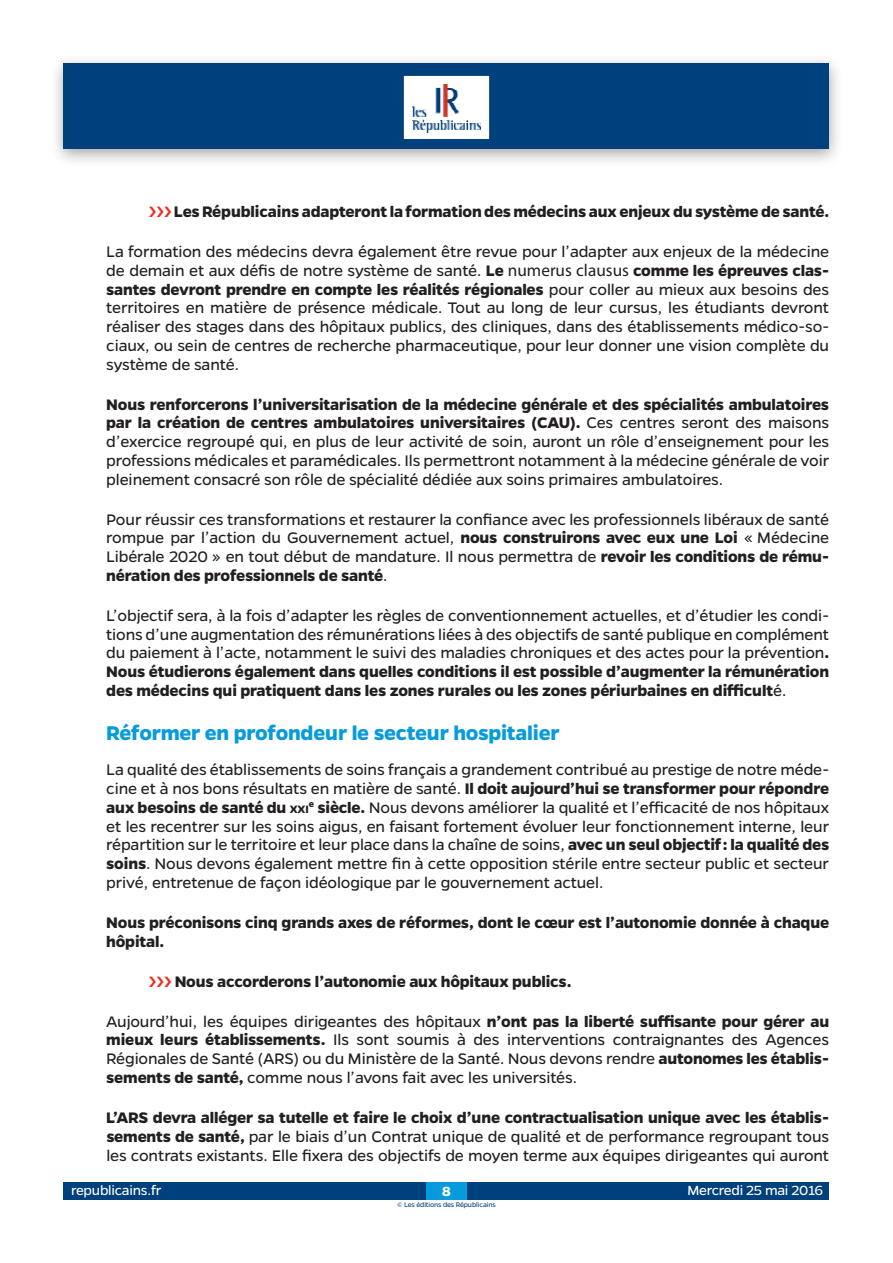
<style>
.page{position:relative;width:893px;height:1263px;background:#fff}
.page>*{position:absolute;margin:0;border:0;box-sizing:border-box;transform-origin:0 0}
.t1{font:700 22.5px "Gentona";letter-spacing:-.01em;color:#069bda}
.t2{font:17.25px/18.8px "Gentona";letter-spacing:-.01em;color:#231f20;text-align:justify}
.t3{font:700 17.25px/18.8px "Gentona";letter-spacing:-.01em;color:#231f20}
.t4{font:15px "Gentona";letter-spacing:-.015em;color:#fff}
.t5{font:700 15px "Gentona";color:#fff}
.t6{font:7.5px "Gentona";letter-spacing:-.015em;color:#00407c}
.s1{font-weight:700}
.s2{font-family:"Myriad Pro"}
.s3{font-weight:700;font-size:12.15px}
</style>
<div class="page">
<div style="left:49px;top:54px;width:794px;height:113px;background:#231f20;opacity:.4"></div>
<div style="left:64px;top:64px;width:765px;height:85px;background:#00407c"></div>
<div style="left:64px;top:1182px;width:765px;height:17px;background:#00407c"></div>
<div style="left:403px;top:75px;width:87px;height:64px;background:#fff"></div>
<img style="left:412px;top:84px;width:69px;height:48px">
<div style="left:403px;top:75px;width:87px;height:65px;border:1px solid #00407c"></div>
<div style="left:426px;top:1182px;width:41px;height:17px;background:#069bda"></div>
<p class="t3" style="left:174px;top:202px;width:657px">Les Républicains adapteront la formation des médecins aux enjeux du système de santé.</p>
<p class="t2" style="left:106px;top:242px;width:724px">La formation des médecins devra également être revue pour l’adapter aux enjeux de la médecine de demain et aux défis de notre système de santé. <span class="s1">Le</span> <span class="s2">numerus clausus</span> <span class="s1">comme les épreuves clas&shy;santes devront prendre en compte les réalités régionales</span> pour coller au mieux aux besoins des territoires en matière de présence médicale. Tout au long de leur cursus, les étudiants devront réaliser des stages dans des hôpitaux publics, des cliniques, dans des établissements médico-so&shy;ciaux, ou sein de centres de recherche pharmaceutique, pour leur donner une vision complète du système de santé.</p>
<p class="t2" style="left:106px;top:395px;width:724px"><span class="s1">Nous renforcerons l’universitarisation de la médecine générale et des spécialités ambulatoires par la création de centres ambulatoires universitaires (CAU).</span> Ces centres seront des maisons d’exercice regroupé qui, en plus de leur activité de soin, auront un rôle d’enseignement pour les professions médicales et paramédicales. Ils permettront notamment à la médecine générale de voir pleinement consacré son rôle de spécialité dédiée aux soins primaires ambulatoires.</p>
<p class="t2" style="left:106px;top:510px;width:724px">Pour réussir ces transformations et restaurer la confiance avec les professionnels libéraux de santé rompue par l’action du Gouvernement actuel, <span class="s1">nous construirons avec eux une Loi</span> « Médecine Libérale 2020 » en tout début de mandature. Il nous permettra de <span class="s1">revoir les conditions de rému&shy;nération des professionnels de santé</span>.</p>
<p class="t2" style="left:106px;top:606px;width:724px">L’objectif sera, à la fois d’adapter les règles de conventionnement actuelles, et d’étudier les condi&shy;tions d’une augmentation des rémunérations liées à des objectifs de santé publique en complément du paiement à l’acte, notamment le suivi des maladies chroniques et des actes pour la prévention<span class="s1">.<br>Nous étudierons également dans quelles conditions il est possible d’augmenter la rémunération des médecins qui pratiquent dans les zones rurales ou les zones périurbaines en difficult</span>é.</p>
<h1 class="t1" style="left:106px;top:719px;width:455px">Réformer en profondeur le secteur hospitalier</h1>
<p class="t2" style="left:106px;top:760px;width:724px">La qualité des établissements de soins français a grandement contribué au prestige de notre méde&shy;cine et à nos bons résultats en matière de santé. <span class="s1">Il doit aujourd’hui se transformer pour répondre aux besoins de santé du</span> <span class="s3">xxi</span><sup>e</sup> <span class="s1">siècle.</span> Nous devons améliorer la qualité et l’efficacité de nos hôpitaux et les recentrer sur les soins aigus, en faisant fortement évoluer leur fonctionnement interne, leur répartition sur le territoire et leur place dans la chaîne de soins, <span class="s1">avec un seul objectif : la qualité des soins</span>. Nous devons également mettre fin à cette opposition stérile entre secteur public et secteur privé, entretenue de façon idéologique par le gouvernement actuel.</p>
<p class="t3" style="left:106px;top:913px;width:724px">Nous préconisons cinq grands axes de réformes, dont le cœur est l’autonomie donnée à chaque hôpital.</p>
<p class="t3" style="left:175px;top:972px;width:398px">Nous accorderons l’autonomie aux hôpitaux publics.</p>
<p class="t2" style="left:106px;top:1012px;width:724px">Aujourd’hui, les équipes dirigeantes des hôpitaux <span class="s1">n’ont pas la liberté suffisante pour gérer au mieux leurs établissements.</span> Ils sont soumis à des interventions contraignantes des Agences Régionales de Santé (ARS) ou du Ministère de la Santé. Nous devons rendre <span class="s1">autonomes les établis&shy;sements de santé,</span> comme nous l’avons fait avec les universités.</p>
<p class="t2" style="left:106px;top:1108px;width:724px"><span class="s1">L’ARS devra alléger sa tutelle et faire le choix d’une contractualisation unique avec les établis&shy;sements de santé,</span> par le biais d’un Contrat unique de qualité et de performance regroupant tous les contrats existants. Elle fixera des objectifs de moyen terme aux équipes dirigeantes qui auront</p>
<p class="t4" style="left:71px;top:1182px;width:92px">republicains.fr</p>
<p class="t4" style="left:687px;top:1182px;width:137px">Mercredi 25 mai 2016</p>
<p class="t6" style="left:397px;top:1201px;width:100px">© Les éditions des Républicains</p>
<p class="t5" style="left:442px;top:1183px;width:10px">8</p>
</div>
